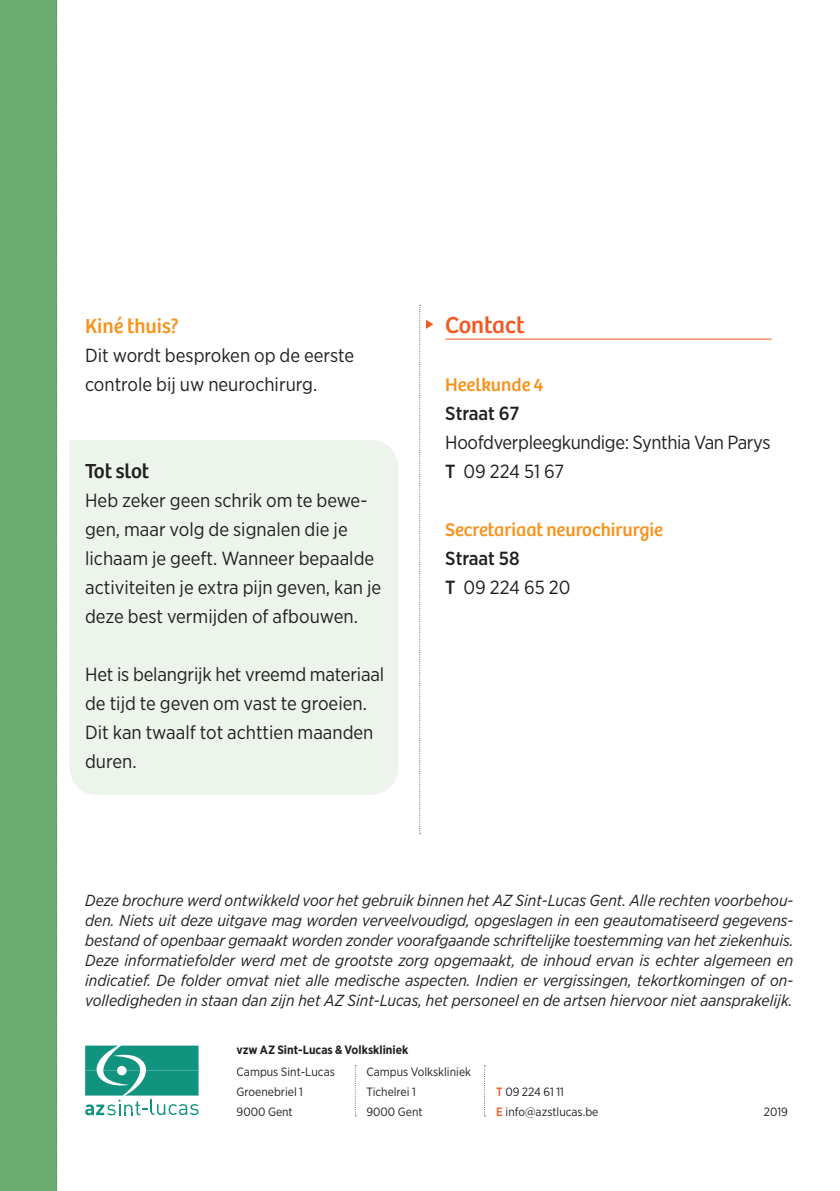
<style>
.page{position:relative;width:840px;height:1191px;background:#fff}
.page>*{position:absolute;margin:0;border:0;box-sizing:border-box;transform-origin:0 0}
.t1{font:24px "Bree";color:#f15921}
.t2{font:21px "Bree";color:#f7931d}
.t3{font:21px "Bree";color:#231f20}
.t4{font:19px/29px "Gotham Narrow";color:#231f20}
.t5{font:19px/29px "Gotham Narrow";letter-spacing:-.02em;color:#231f20}
.t6{font:19px "Bree";color:#f7931d}
.t7{font:500 19px/29px "Gotham Narrow";letter-spacing:-.005em;color:#231f20}
.t8{font:italic 16px/20px "Gotham Narrow";color:#231f20;text-align:justify}
.t9{font:12px/20px "Gotham Narrow";color:#231f20}
.t10{font:700 12px "Gotham Narrow";color:#231f20}
.s1{font-weight:500}
.s2{font-weight:400}
.s3{font-weight:500;color:#f15921}
</style>
<div class="page">
<div style="left:69px;top:440px;width:329px;height:355px;background:#edf4ec"></div>
<div style="left:0;top:0;width:57px;height:1191px;background:#68ac6f"></div>
<svg style="left:56px;top:0;width:2px;height:1191px"></svg>
<svg style="left:85px;top:1045px;width:113px;height:70px"></svg>
<svg style="left:484px;top:1065px;width:1px;height:51px"></svg>
<svg style="left:354px;top:1065px;width:2px;height:51px"></svg>
<svg style="left:426px;top:320px;width:7px;height:9px"></svg>
<hr style="left:445px;top:339px;width:326px;height:1px;background:#f15921">
<svg style="left:419px;top:305px;width:1px;height:528px"></svg>
<h2 class="t2" style="left:85px;top:314px;width:95px">Kiné thuis?</h2>
<p class="t4" style="left:85px;top:340px;width:270px">Dit wordt besproken op de eerste controle bij uw neurochirurg.</p>
<h2 class="t3" style="left:85px;top:459px;width:66px">Tot slot</h2>
<p class="t4" style="left:85px;top:485px;width:297px">Heb zeker geen schrik om te bewe&shy;gen, maar volg de signalen die je lichaam je geeft. Wanneer bepaalde activiteiten je extra pijn geven, kan je deze best vermijden of afbouwen.</p>
<p class="t4" style="left:85px;top:659px;width:300px">Het is belangrijk het vreemd materiaal de tijd te geven om vast te groeien.<br>Dit kan twaalf tot achttien maanden duren.</p>
<h1 class="t1" style="left:445px;top:311px;width:81px">Contact</h1>
<p class="t6" style="left:445px;top:374px;width:100px">Heelkunde 4</p>
<p class="t7" style="left:445px;top:399px;width:76px">Straat 67</p>
<p class="t5" style="left:445px;top:427px;width:326px">Hoofdverpleegkundige: Synthia Van Parys<br><span class="s1">T</span> 09 224 51 67</p>
<p class="t6" style="left:445px;top:519px;width:219px">Secretariaat neurochirurgie</p>
<p class="t7" style="left:445px;top:544px;width:126px">Straat 58<br>T <span class="s2">09 224 65 20</span></p>
<p class="t8" style="left:85px;top:890px;width:709px">Deze brochure werd ontwikkeld voor het gebruik binnen het AZ Sint-Lucas Gent. Alle rechten voorbehou&shy;den. Niets uit deze uitgave mag worden verveelvoudigd, opgeslagen in een geautomatiseerd gegevens&shy;bestand of openbaar gemaakt worden zonder voorafgaande schriftelijke toestemming van het ziekenhuis.<br>Deze informatiefolder werd met de grootste zorg opgemaakt, de inhoud ervan is echter algemeen en indicatief. De folder omvat niet alle medische aspecten. Indien er vergissingen, tekortkomingen of on&shy;volledigheden in staan dan zijn het AZ Sint-Lucas, het personeel en de artsen hiervoor niet aansprakelijk.</p>
<p class="t10" style="left:236px;top:1041px;width:173px">vzw AZ Sint-Lucas &amp; Volkskliniek</p>
<p class="t9" style="left:236px;top:1061px;width:100px">Campus Sint-Lucas<br>Groenebriel 1<br>9000 Gent</p>
<p class="t9" style="left:366px;top:1061px;width:106px">Campus Volkskliniek<br>Tichelrei 1<br>9000 Gent</p>
<p class="t9" style="left:496px;top:1081px;width:104px"><span class="s3">T</span> 09 224 61 11<br><span class="s3">E</span> info@azstlucas.be</p>
<p class="t9" style="left:763px;top:1102px;width:26px">2019</p>
</div>
